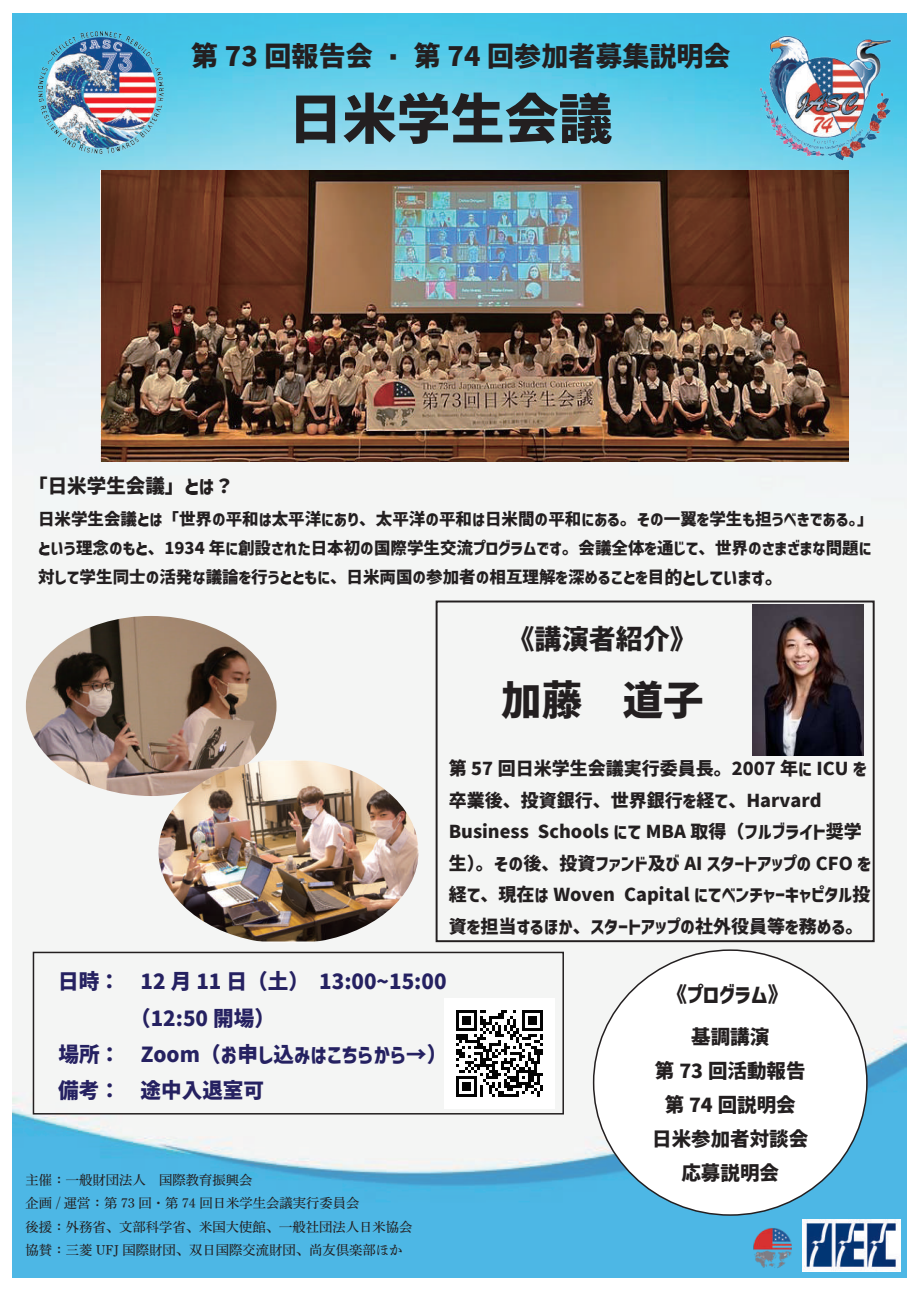
<style>
.page{position:relative;width:919px;height:1289px;background:#fff}
.page>*{position:absolute;margin:0;border:0;box-sizing:border-box;transform-origin:0 0}
.t1{font:54px "Corporate Logo Bold ver 2";color:#231f20}
.t2{font:40.5px "Corporate Logo Bold ver 2";color:#231f20}
.t3{font:27px "Corporate Logo Bold ver 2";color:#231f20}
.t4{font:21px/36.8px "Corporate Logo Bold ver 2";color:#252161}
.t5{font:21px "Corporate Logo Bold ver 2";color:#231f20}
.t6{font:19.5px/34.2px "Corporate Logo Bold ver 2";color:#231f20;text-align:center}
.t7{font:18px/31.5px "Corporate Logo Bold ver 2";color:#231f20}
.t8{font:16.5px/29.2px "Corporate Logo Bold ver 2";color:#231f20}
.t9{font:13.35px/23.4px "DNP Shuei 4 go Std M";color:#231f20}
.s1{font-size:18px}
</style>
<div class="page">
<img style="left:13px;top:14px;width:893px;height:1262px">
<img style="left:101px;top:170px;width:747px;height:291px">
<div style="left:435px;top:600px;width:439px;height:342px;border:2px solid #231f20"></div>
<img style="left:802px;top:1218px;width:98px;height:53px">
<img style="left:748px;top:1222px;width:48px;height:48px">
<img style="left:38px;top:31px;width:125px;height:122px">
<div style="left:33px;top:951px;width:531px;height:163px;border:2px solid #231f20"></div>
<div style="left:593px;top:950px;width:273px;height:264px;background:#fff;border-radius:50%"></div>
<img style="left:26px;top:616px;width:250px;height:180px">
<img style="left:158px;top:760px;width:260px;height:182px">
<img style="left:749px;top:17px;width:152px;height:153px">
<img style="left:752px;top:605px;width:111px;height:150px">
<img style="left:445px;top:998px;width:109px;height:110px">
<h3 class="t3" style="left:191px;top:38px;width:540px">第 73 回報告会・第 74 回参加者募集説明会</h3>
<h1 class="t1" style="left:288px;top:82px;width:325px">日米学生会議</h1>
<p class="t6" style="left:28px;top:468px;width:207px">「日米学生会議」とは？</p>
<p class="t8" style="left:38px;top:504px;width:836px">日米学生会議とは「世界の平和は太平洋にあり、太平洋の平和は日米間の平和にある。その一翼を学生も担うべきである。」という理念のもと、1934 年に創設された日本初の国際学生交流プログラムです。会議全体を通じて、世界のさまざまな問題に対して学生同士の活発な議論を行うとともに、日米両国の参加者の相互理解を深めることを目<span class="s1">的としています。</span></p>
<h3 class="t3" style="left:507px;top:620px;width:190px">《講演者紹介》</h3>
<h2 class="t2" style="left:501px;top:672px;width:204px">加藤　道子</h2>
<p class="t7" style="left:448px;top:752px;width:424px">第 57 回日米学生会議実行委員長。2007 年に ICU を卒業後、投資銀行、世界銀行を経て、Harvard Business Schools にて MBA 取得（フルブライト奨学生）。その後、投資ファンド及び AI スタートアップの CFO を経て、現在は Woven Capital にてベンチャーキャピタル投資を担当するほか、スタートアップの社外役員等を務める。</p>
<p class="t4" style="left:130px;top:962px;width:318px;text-indent:-72px">日時：　12 月 11 日（土）　13:00~15:00（12:50 開場）</p>
<p class="t4" style="left:58px;top:1035px;width:390px">場所：　Zoom（お申し込みはこちらから→）</p>
<p class="t4" style="left:58px;top:1071px;width:207px">備考：　途中入退室可</p>
<p class="t9" style="left:26px;top:1167px;width:388px">主催：一般財団法人　国際教育振興会<br>企画 / 運営：第 73 回・第 74 回日米学生会議実行委員会<br>後援：外務省、文部科学省、米国大使館、一般社団法人日米協会協賛：三菱 UFJ 国際財団、双日国際交流財団、尚友倶楽部ほか</p>
<p class="t5" style="left:666px;top:980px;width:124px">《プログラム》</p>
<p class="t6" style="left:652px;top:1019px;width:157px">基調講演<br>第 73 回活動報告第 74 回説明会<br>日米参加者対談会応募説明会</p>
</div>
